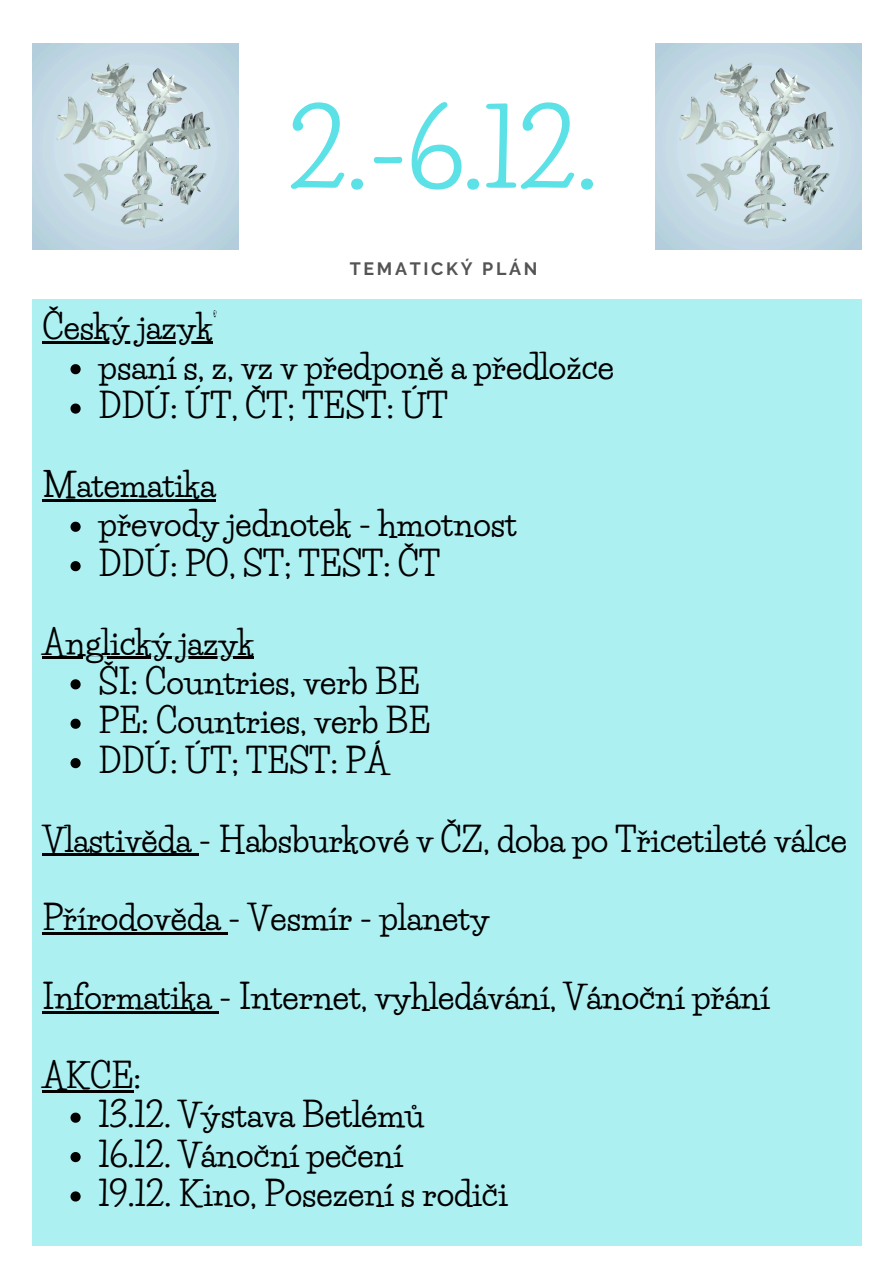
<style>
.page{position:relative;width:894px;height:1264px;background:#fff}
.page>*{position:absolute;margin:0;border:0;box-sizing:border-box;transform-origin:0 0}
.t1{font:700 102.6px "Life Savers";color:#5ce1e6}
.t2{font:700 33px "Life Savers";color:#000}
.t3{font:700 17.85px "Raleway";letter-spacing:.15em;color:#545454}
</style>
<div class="page">
<div style="left:32px;top:299px;width:829px;height:946px;background:#adf0f2"></div>
<img style="left:655px;top:44px;width:206px;height:206px">
<img style="left:32px;top:44px;width:206px;height:206px">
<hr style="left:42px;top:341px;width:170px;height:3px;background:#000">
<svg style="left:70px;top:364px;width:11px;height:10px"></svg>
<svg style="left:70px;top:403px;width:11px;height:10px"></svg>
<hr style="left:42px;top:499px;width:173px;height:2px;background:#000">
<svg style="left:70px;top:521px;width:11px;height:11px"></svg>
<svg style="left:70px;top:561px;width:11px;height:10px"></svg>
<hr style="left:42px;top:656px;width:212px;height:3px;background:#000">
<svg style="left:70px;top:679px;width:11px;height:10px"></svg>
<svg style="left:70px;top:718px;width:11px;height:10px"></svg>
<svg style="left:70px;top:758px;width:11px;height:10px"></svg>
<hr style="left:42px;top:853px;width:156px;height:3px;background:#000">
<hr style="left:42px;top:932px;width:186px;height:2px;background:#000">
<hr style="left:42px;top:1011px;width:177px;height:2px;background:#000">
<hr style="left:42px;top:1090px;width:91px;height:2px;background:#000">
<svg style="left:70px;top:1112px;width:11px;height:10px"></svg>
<svg style="left:70px;top:1152px;width:11px;height:10px"></svg>
<svg style="left:70px;top:1191px;width:11px;height:10px"></svg>
<p class="t1" style="left:289px;top:88px;width:309px">2.-6.12.</p>
<p class="t3" style="left:350px;top:258px;width:189px">TEMATICKÝ PLÁN</p>
<h1 class="t2" style="left:42px;top:307px;width:177px">Český jazyk’</h1>
<p class="t2" style="left:98px;top:347px;width:517px">psaní s, z, vz v předponě a předložce</p>
<h3 class="t2" style="left:98px;top:386px;width:351px">DDÚ: ÚT, ČT; TEST: ÚT</h3>
<p class="t2" style="left:42px;top:465px;width:175px">Matematika</p>
<p class="t2" style="left:98px;top:504px;width:420px">převody jednotek - hmotnost</p>
<h3 class="t2" style="left:98px;top:543px;width:343px">DDÚ: PO, ST; TEST: ČT</h3>
<p class="t2" style="left:42px;top:622px;width:213px">Anglický jazyk</p>
<p class="t2" style="left:98px;top:662px;width:322px">ŠI: Countries, verb BE</p>
<h3 class="t2" style="left:98px;top:701px;width:333px">PE: Countries, verb BE</h3>
<p class="t2" style="left:98px;top:740px;width:292px">DDÚ: ÚT; TEST: PÁ</p>
<p class="t2" style="left:42px;top:819px;width:806px">Vlastivěda - Habsburkové v ČZ, doba po Třicetileté válce</p>
<p class="t2" style="left:42px;top:898px;width:449px">Přírodověda - Vesmír - planety</p>
<h3 class="t2" style="left:42px;top:977px;width:728px">Informatika - Internet, vyhledávání, Vánoční přání</h3>
<h3 class="t2" style="left:42px;top:1055px;width:100px">AKCE:</h3>
<h3 class="t2" style="left:98px;top:1095px;width:327px">13.12. Výstava Betlémů</h3>
<h2 class="t2" style="left:98px;top:1134px;width:306px">16.12. Vánoční pečení</h2>
<p class="t2" style="left:98px;top:1173px;width:410px">19.12. Kino, Posezení s rodiči</p>
</div>
